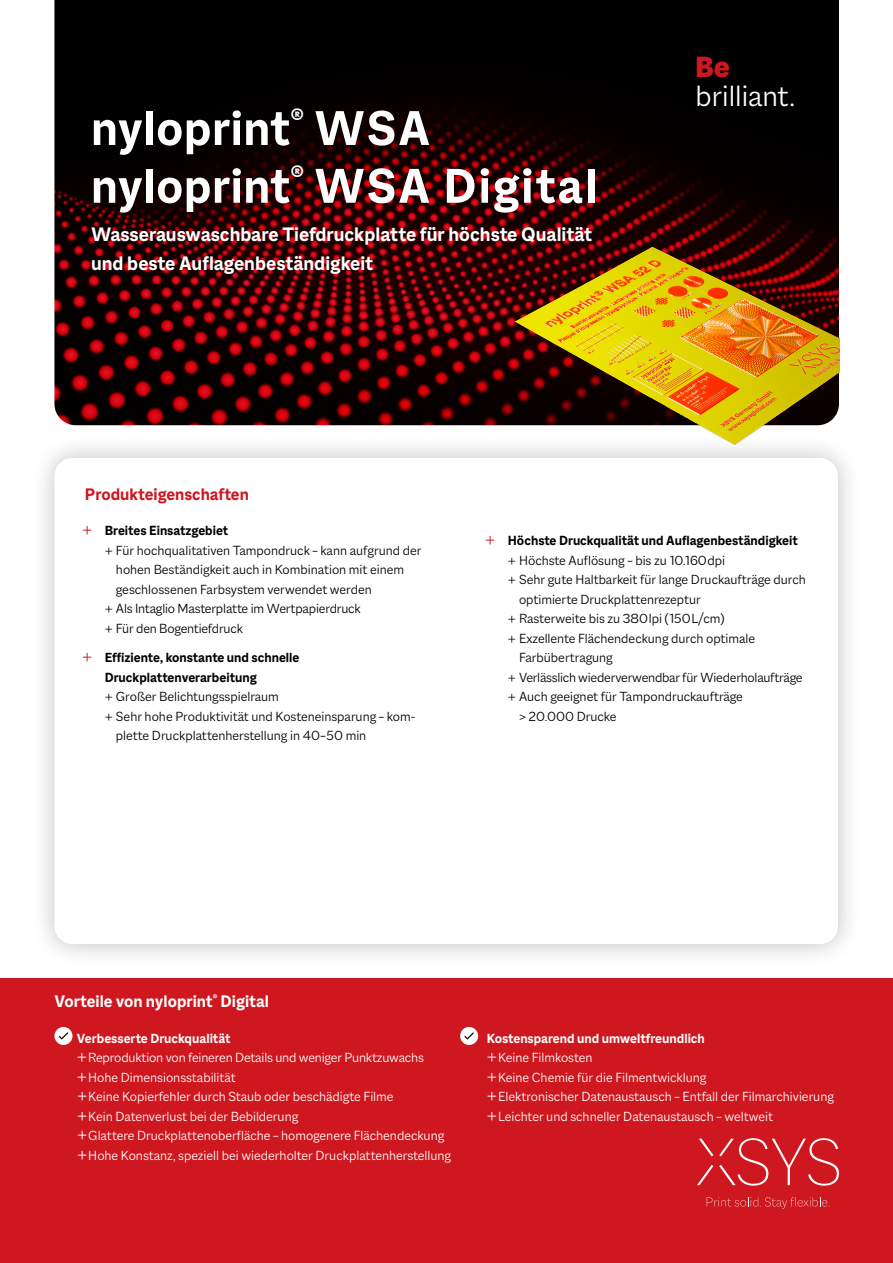
<style>
.page{position:relative;width:893px;height:1263px;background:#fff}
.page>*{position:absolute;margin:0;border:0;box-sizing:border-box;transform-origin:0 0}
.t1{font:700 52.5px/57.8px "Macklin Sans";letter-spacing:.01em;color:#fff}
.t2{font:300 31.5px "Macklin Sans";color:#fff}
.t3{font:900 31.5px "Macklin Sans";color:#ce171e}
.t4{font:700 21px/28.8px "Macklin Sans";color:#fff}
.t5{font:700 18px "Macklin Sans";color:#fff}
.t6{font:700 18px "Macklin Sans";color:#ce171e}
.t7{font:300 14.25px "Macklin Sans";color:#000}
.t8{font:300 14.25px/19.5px "Macklin Sans";color:#fff}
.t9{font:700 14.25px/19.5px "Macklin Sans";color:#000}
.s1{font-weight:300;font-size:18px;color:#ce171e}
.s2{font-size:18px}
.s3{font-weight:700}
</style>
<div class="page">
<div style="left:0;top:979px;width:893px;height:284px;background:#ce171e"></div>
<svg style="left:707px;top:1197px;width:123px;height:12px"></svg>
<svg style="left:699px;top:1139px;width:14px;height:17px"></svg>
<svg style="left:697px;top:1165px;width:16px;height:20px"></svg>
<svg style="left:719px;top:1138px;width:120px;height:47px"></svg>
<img style="left:54px;top:0;width:785px;height:425px">
<div style="left:30px;top:434px;width:832px;height:534px;background:#000;opacity:.25"></div>
<div style="left:54px;top:458px;width:784px;height:486px;background:#fff;border-radius:18px"></div>
<img style="left:506px;top:241px;width:334px;height:209px">
<div style="left:54px;top:1027px;width:19px;height:18px;background:#fff;border-radius:50%"></div>
<svg style="left:59px;top:1032px;width:9px;height:8px"></svg>
<div style="left:460px;top:1027px;width:18px;height:18px;background:#fff;border-radius:50%"></div>
<svg style="left:464px;top:1032px;width:10px;height:8px"></svg>
<h1 class="t1" style="left:91px;top:99px;width:508px">nyloprint<sup>®</sup> WSA nyloprint<sup>®</sup> WSA Digital</h1>
<h3 class="t4" style="left:91px;top:219px;width:503px">Wasserauswaschbare Tiefdruckplatte für höchste Qualität und beste Auflagenbeständigkeit</h3>
<p class="t6" style="left:85px;top:484px;width:166px">Produkteigenschaften</p>
<h2 class="t3" style="left:696px;top:49px;width:35px">Be</h2>
<h2 class="t2" style="left:696px;top:78px;width:101px">brilliant.</h2>
<p class="t9" style="left:82px;top:521px;width:148px"><span class="s1">+</span> Breites Einsatzgebiet</p>
<p class="t7" style="left:105px;top:542px;width:318px">+ Für hochqualitativen Tampondruck – kann aufgrund der</p>
<p class="t7" style="left:116px;top:562px;width:290px">hohen Beständigkeit auch in Kombination mit einem</p>
<p class="t7" style="left:116px;top:581px;width:257px">geschlossenen Farbsystem verwendet werden</p>
<p class="t7" style="left:105px;top:601px;width:258px">+ Als Intaglio Masterplatte im Wertpapierdruck</p>
<p class="t7" style="left:105px;top:620px;width:140px">+ Für den Bogentiefdruck</p>
<p class="t9" style="left:105px;top:648px;width:196px;text-indent:-23px"><span class="s1">+</span> Effiziente, konstante und schnelle<br>Druckplattenverarbeitung</p>
<p class="t7" style="left:105px;top:688px;width:176px">+ Großer Belichtungsspielraum</p>
<p class="t7" style="left:105px;top:708px;width:312px">+ Sehr hohe Produktivität und Kosteneinsparung – kom-</p>
<p class="t7" style="left:116px;top:727px;width:252px">plette Druckplattenherstellung in 40 – 50 min</p>
<p class="t9" style="left:485px;top:531px;width:314px"><span class="s1">+</span> Höchste Druckqualität und Auflagenbeständigkeit</p>
<p class="t7" style="left:508px;top:552px;width:219px">+ Höchste Auflösung – bis zu 10.160 dpi</p>
<p class="t7" style="left:508px;top:571px;width:299px">+ Sehr gute Haltbarkeit für lange Druckaufträge durch</p>
<p class="t7" style="left:519px;top:591px;width:183px">optimierte Druckplattenrezeptur</p>
<p class="t7" style="left:508px;top:610px;width:219px">+ Rasterweite bis zu 380 lpi (150 L/cm)</p>
<p class="t7" style="left:508px;top:630px;width:249px">+ Exzellente Flächendeckung durch optimale</p>
<p class="t7" style="left:519px;top:649px;width:95px">Farbübertragung</p>
<p class="t7" style="left:508px;top:669px;width:296px">+ Verlässlich wiederverwendbar für Wiederholaufträge</p>
<p class="t7" style="left:508px;top:688px;width:237px">+ Auch geeignet für Tampondruckaufträge</p>
<p class="t7" style="left:519px;top:708px;width:99px">&gt; 20.000 Drucke</p>
<p class="t5" style="left:54px;top:991px;width:216px">Vorteile von nyloprint<sup>®</sup> Digital</p>
<p class="t8" style="left:77px;top:1028px;width:376px;text-indent:-23px"><span class="s2">+</span> <span class="s3">Verbesserte Druckqualität<br></span><span class="s2">+</span>Reproduktion von feineren Details und weniger Punktzuwachs <span class="s2">+</span>Hohe Dimensionsstabilität<br><span class="s2">+</span>Keine Kopierfehler durch Staub oder beschädigte Filme<br><span class="s2">+</span>Kein Datenverlust bei der Bebilderung<br><span class="s2">+</span>Glattere Druckplattenoberfläche – homogenere Flächendeckung <span class="s2">+</span>Hohe Konstanz, speziell bei wiederholter Druckplattenherstellung</p>
<p class="t8" style="left:487px;top:1028px;width:349px;text-indent:-23px"><span class="s2">+</span> <span class="s3">Kostensparend und umweltfreundlich<br></span><span class="s2">+</span>Keine Filmkosten<br><span class="s2">+</span>Keine Chemie für die Filmentwicklung<br><span class="s2">+</span>Elektronischer Datenaustausch – Entfall der Filmarchivierung <span class="s2">+</span>Leichter und schneller Datenaustausch – weltweit</p>
</div>
